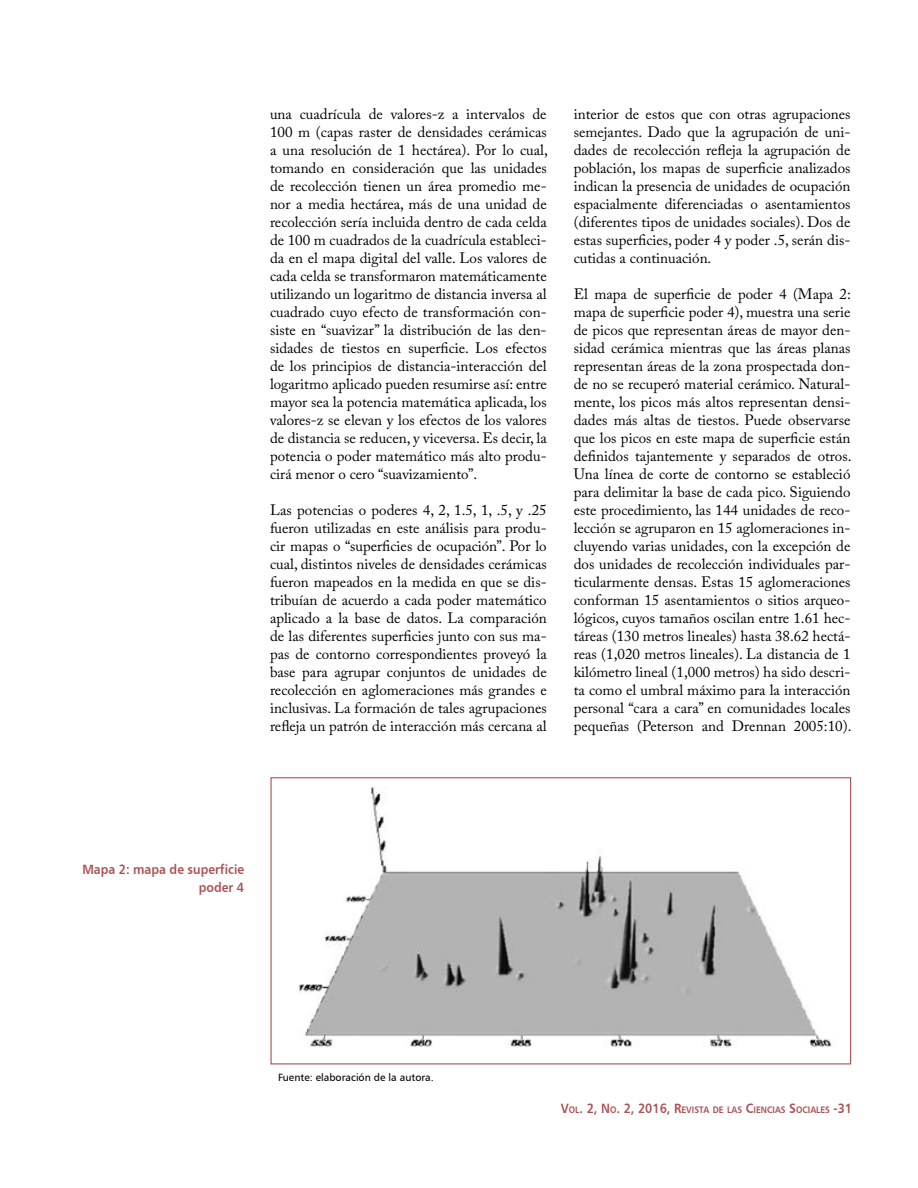
<style>
.page{position:relative;width:918px;height:1188px;background:#fff}
.page>*{position:absolute;margin:0;border:0;box-sizing:border-box;transform-origin:0 0}
.t1{font:15px/18px "Adobe Caslon Pro";color:#000;text-align:justify}
.t2{font:13.5px/18px "Humanist 777 BT Bold B";color:#ab5153;text-align:right;scale:.9 1}
.t3{font:10.5px "Humanist 777 BT Roman B";color:#000}
.t4{font:9.45px "Humanist 777 BT Bold B";color:#ab5153;scale:.9 1}
.s1{font-size:13.5px}
</style>
<div class="page">
<img style="left:298px;top:786px;width:536px;height:262px">
<div style="left:270px;top:777px;width:581px;height:287px;border:1px solid #ab5153"></div>
<p class="t1" style="left:270px;top:105px;width:279px">una cuadrícula de valores-z a intervalos de 100 m (capas raster de densidades cerámicas a una resolución de 1 hectárea). Por lo cual, tomando en consideración que las unidades de recolección tienen un área promedio me&shy;nor a media hectárea, más de una unidad de recolección sería incluida dentro de cada celda de 100 m cuadrados de la cuadrícula estableci&shy;da en el mapa digital del valle. Los valores de cada celda se transformaron matemáticamente utilizando un logaritmo de distancia inversa al cuadrado cuyo efecto de transformación con&shy;siste en “suavizar” la distribución de las den&shy;sidades de tiestos en superficie. Los efectos de los principios de distancia-interacción del logaritmo aplicado pueden resumirse así: entre mayor sea la potencia matemática aplicada, los valores-z se elevan y los efectos de los valores de distancia se reducen, y viceversa. Es decir, la potencia o poder matemático más alto produ&shy;cirá menor o cero “suavizamiento”.</p>
<p class="t1" style="left:270px;top:501px;width:278px">Las potencias o poderes 4, 2, 1.5, 1, .5, y .25 fueron utilizadas en este análisis para produ&shy;cir mapas o “superficies de ocupación”. Por lo cual, distintos niveles de densidades cerámicas fueron mapeados en la medida en que se dis&shy;tribuían de acuerdo a cada poder matemático aplicado a la base de datos. La comparación de las diferentes superficies junto con sus ma&shy;pas de contorno correspondientes proveyó la base para agrupar conjuntos de unidades de recolección en aglomeraciones más grandes e inclusivas. La formación de tales agrupaciones refleja un patrón de interacción más cercana al</p>
<p class="t1" style="left:574px;top:105px;width:278px">interior de estos que con otras agrupaciones semejantes. Dado que la agrupación de uni&shy;dades de recolección refleja la agrupación de población, los mapas de superficie analizados indican la presencia de unidades de ocupación espacialmente diferenciadas o asentamientos (diferentes tipos de unidades sociales). Dos de estas superficies, poder 4 y poder .5, serán dis&shy;cutidas a continuación.</p>
<p class="t1" style="left:574px;top:285px;width:279px">El mapa de superficie de poder 4 (Mapa 2: mapa de superficie poder 4), muestra una serie de picos que representan áreas de mayor den&shy;sidad cerámica mientras que las áreas planas representan áreas de la zona prospectada don&shy;de no se recuperó material cerámico. Natural&shy;mente, los picos más altos representan densi&shy;dades más altas de tiestos. Puede observarse que los picos en este mapa de superficie están definidos tajantemente y separados de otros.<br>Una línea de corte de contorno se estableció para delimitar la base de cada pico. Siguiendo este procedimiento, las 144 unidades de reco&shy;lección se agruparon en 15 aglomeraciones in&shy;cluyendo varias unidades, con la excepción de dos unidades de recolección individuales par&shy;ticularmente densas. Estas 15 aglomeraciones conforman 15 asentamientos o sitios arqueo&shy;lógicos, cuyos tamaños oscilan entre 1.61 hec&shy;táreas (130 metros lineales) hasta 38.62 hectá&shy;reas (1,020 metros lineales). La distancia de 1 kilómetro lineal (1,000 metros) ha sido descri&shy;ta como el umbral máximo para la interacción personal “cara a cara” en comunidades locales pequeñas (Peterson and Drennan 2005:10).</p>
<p class="t2" style="left:82px;top:860px;width:181px">Mapa 2: mapa de superficie poder 4</p>
<p class="t3" style="left:278px;top:1070px;width:157px">Fuente: elaboración de la autora.</p>
<p class="t4" style="left:561px;top:1104px;width:325px"><span class="s1">V</span>OL<span class="s1">. 2, N</span>O<span class="s1">. 2, 2016, R</span>EVISTA DE LAS <span class="s1">C</span>IENCIAS <span class="s1">S</span>OCIALES <span class="s1">-31</span></p>
</div>
